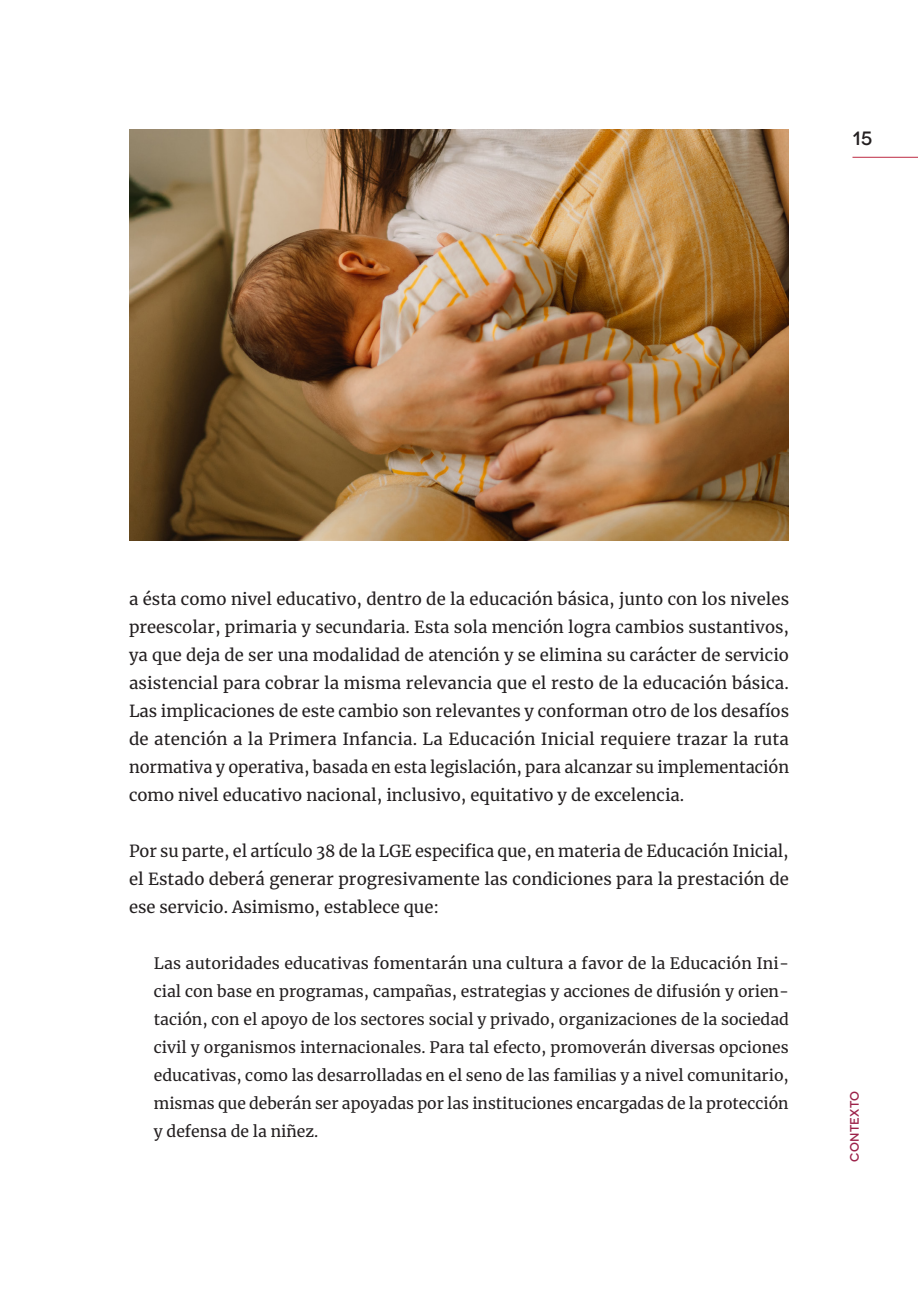
<style>
.page{position:relative;width:918px;height:1290px;background:#fff}
.page>*{position:absolute;margin:0;border:0;box-sizing:border-box;transform-origin:0 0}
.t1{font:500 19.25px "Novecentowide";color:#231f20}
.Cuerpo_sin_Sangría{font:16.62px/28px "Merriweather";color:#231f20;text-align:justify}
.Bando{font:15.75px/28px "Merriweather";color:#231f20;text-align:justify}
.t2{font:500 12.25px "Novecentowide";letter-spacing:.02em;color:#9c2249}
</style>
<div class="page">
<hr style="left:852px;top:157px;width:66px;height:1px;background:#bd2a43">
<img style="left:129px;top:129px;width:660px;height:412px">
<p class="t1" style="left:852px;top:127px;width:21px">15</p>
<p class="Cuerpo_sin_Sangría" style="left:129px;top:584px;width:661px">a ésta como nivel educativo, dentro de la educación básica, junto con los niveles preescolar, primaria y secundaria. Esta sola mención logra cambios sustantivos, ya que deja de ser una modalidad de atención y se elimina su carácter de servicio asistencial para cobrar la misma relevancia que el resto de la educación básica.<br>Las implicaciones de este cambio son relevantes y conforman otro de los desafíos de atención a la Primera Infancia. La Educación Inicial requiere trazar la ruta normativa y operativa, basada en esta legislación, para alcanzar su implementación como nivel educativo nacional, inclusivo, equitativo y de excelencia.</p>
<p class="Cuerpo_sin_Sangría" style="left:129px;top:836px;width:661px">Por su parte, el artículo 38 de la LGE especifica que, en materia de Educación Inicial, el Estado deberá generar progresivamente las condiciones para la prestación de ese servicio. Asimismo, establece que:</p>
<p class="Bando" style="left:154px;top:949px;width:637px">Las autoridades educativas fomentarán una cultura a favor de la Educación Ini&shy;cial con base en programas, campañas, estrategias y acciones de difusión y orien&shy;tación, con el apoyo de los sectores social y privado, organizaciones de la sociedad civil y organismos internacionales. Para tal efecto, promoverán diversas opciones educativas, como las desarrolladas en el seno de las familias y a nivel comunitario, mismas que deberán ser apoyadas por las instituciones encargadas de la protección y defensa de la niñez.</p>
<p class="t2" style="left:847px;top:1161px;width:72px;rotate:-90deg">CONTEXTO</p>
</div>
